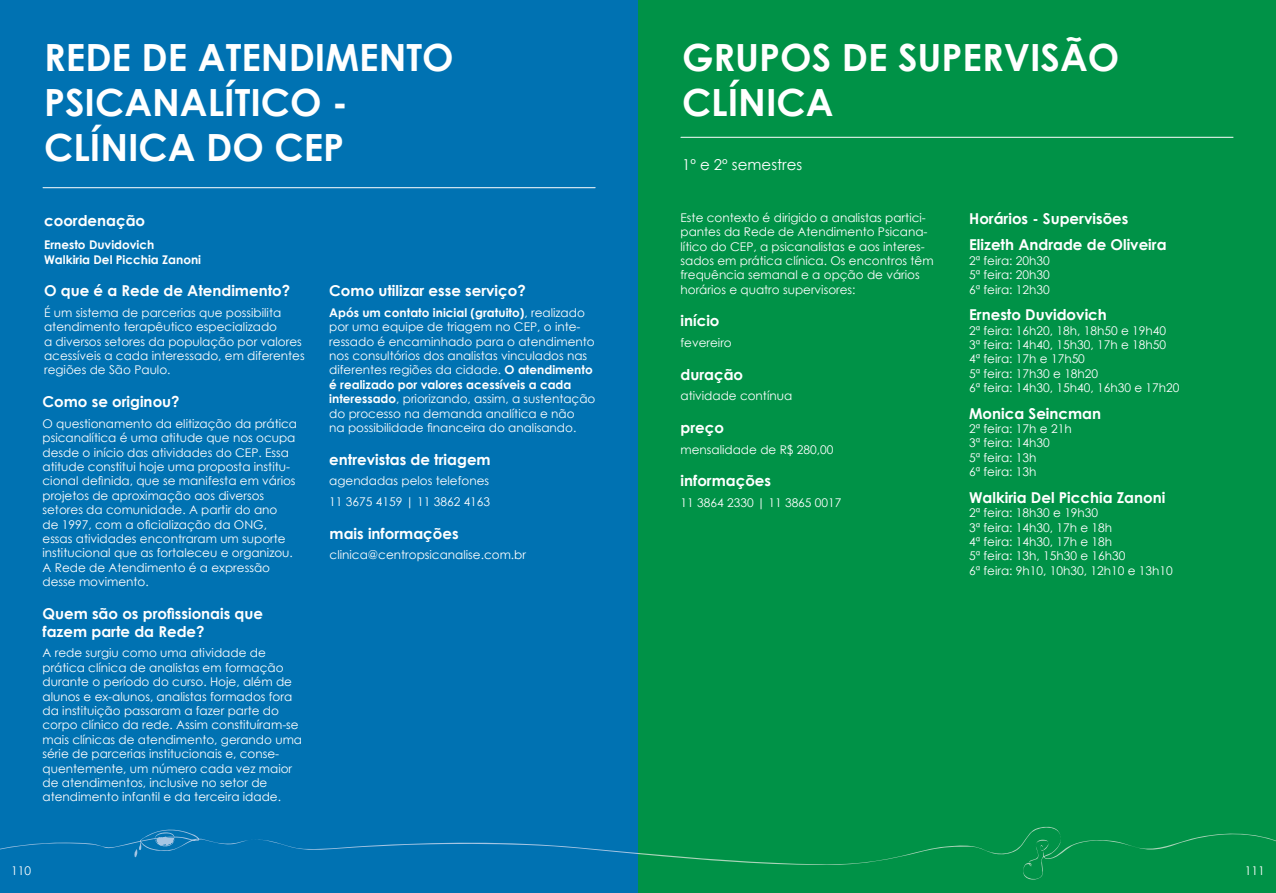
<style>
.page{position:relative;width:1276px;height:893px;background:#fff}
.page>*{position:absolute;margin:0;border:0;box-sizing:border-box;transform-origin:0 0}
.t1{font:700 37.5px "Century Gothic";color:#fff}
.t2{font:700 15px/18px "Century Gothic";color:#fff}
.t3{font:15px "Century Gothic";color:#fff}
.t4{font:12px/14.4px "Century Gothic";color:#fff}
.t5{font:700 12px/14.4px "Century Gothic";color:#fff}
.s1{font-weight:700}
</style>
<div class="page">
<div style="left:638px;top:0;width:638px;height:893px;background:#009247"></div>
<div style="left:0;top:0;width:638px;height:893px;background:#0072b2"></div>
<svg style="left:0;top:826px;width:1276px;height:54px"></svg>
<hr style="left:43px;top:187px;width:552px;height:1px;background:#fff">
<hr style="left:681px;top:137px;width:552px;height:1px;background:#fff">
<h1 class="t1" style="left:44px;top:29px;width:43px">Rede</h1>
<h1 class="t1" style="left:142px;top:29px;width:81px">de atendimento</h1>
<h1 class="t1" style="left:44px;top:74px;width:24px">psicanal</h1>
<h1 class="t1" style="left:224px;top:74px;width:33px">ítico</h1>
<h1 class="t1" style="left:332px;top:74px;width:17px">-</h1>
<h1 class="t1" style="left:44px;top:119px;width:81px">Clínica</h1>
<h1 class="t1" style="left:206px;top:119px;width:139px">do CEP</h1>
<p class="t2" style="left:44px;top:211px;width:103px">coordenação</p>
<p class="t5" style="left:44px;top:237px;width:158px">Ernesto Duvidovich<br>Walkiria Del Picchia Zanoni</p>
<p class="t2" style="left:44px;top:281px;width:248px">O que é a Rede de Atendimento?</p>
<p class="t4" style="left:44px;top:305px;width:262px">É um sistema de parcerias que possibilita atendimento terapêutico especializado<br>a diversos setores da população por valores acessíveis a cada interessado, em diferentes regiões de São Paulo.</p>
<p class="t2" style="left:43px;top:392px;width:139px">Como se originou?</p>
<p class="t4" style="left:43px;top:416px;width:256px">O questionamento da elitização da prática psicanalítica é uma atitude que nos ocupa desde o início das atividades do CEP. Essa atitude constitui hoje uma proposta institu&shy;cional definida, que se manifesta em vários projetos de aproximação aos diversos setores da comunidade. A partir do ano<br>de 1997, com a oficialização da ONG, essas atividades encontraram um suporte institucional que as fortaleceu e organizou.<br>A Rede de Atendimento é a expressão desse movimento.</p>
<p class="t2" style="left:43px;top:603px;width:222px">Quem são os profissionais que fazem parte da Rede?</p>
<p class="t4" style="left:43px;top:646px;width:261px">A rede surgiu como uma atividade de prática clínica de analistas em formação durante o período do curso. Hoje, além de alunos e ex-alunos, analistas formados fora da instituição passaram a fazer parte do corpo clínico da rede. Assim constituíram-se mais clínicas de atendimento, gerando uma série de parcerias institucionais e, conse&shy;quentemente, um número cada vez maior de atendimentos, inclusive no setor de atendimento infantil e da terceira idade.</p>
<p class="t2" style="left:329px;top:281px;width:198px">Como utilizar esse serviço?</p>
<p class="t4" style="left:329px;top:305px;width:268px"><span class="s1">Após um contato inicial (gratuito)</span>, realizado por uma equipe de triagem no CEP, o inte&shy;ressado é encaminhado para o atendimento nos consultórios dos analistas vinculados nas diferentes regiões da cidade. <span class="s1">O atendimento é realizado por valores acessíveis a cada interessado</span>, priorizando, assim, a sustentação do processo na demanda analítica e não<br>na possibilidade financeira do analisando.</p>
<p class="t2" style="left:329px;top:449px;width:163px">entrevistas de triagem</p>
<p class="t4" style="left:329px;top:470px;width:162px;line-height:20.9px">agendadas pelos telefones<br>11 3675 4159 | 11 3862 4163</p>
<p class="t2" style="left:330px;top:523px;width:130px">mais informações</p>
<p class="t4" style="left:330px;top:548px;width:198px">clinica@centropsicanalise.com.br</p>
<p class="t4" style="left:11px;top:863px;width:21px">110</p>
<h1 class="t1" style="left:682px;top:29px;width:55px">Grupos</h1>
<h1 class="t1" style="left:842px;top:29px;width:99px">de Supervisão</h1>
<h1 class="t1" style="left:682px;top:74px;width:81px">Clínica</h1>
<p class="t3" style="left:682px;top:154px;width:122px">1º e 2º semestres</p>
<p class="t4" style="left:680px;top:210px;width:255px">Este contexto é dirigido a analistas partici&shy;pantes da Rede de Atendimento Psicana&shy;lítico do CEP, a psicanalistas e aos interes&shy;sados em prática clínica. Os encontros têm frequência semanal e a opção de vários horários e quatro supervisores:</p>
<p class="t2" style="left:680px;top:311px;width:40px">início</p>
<p class="t4" style="left:680px;top:335px;width:53px">fevereiro</p>
<p class="t2" style="left:680px;top:364px;width:64px">duração</p>
<p class="t4" style="left:680px;top:389px;width:113px">atividade contínua</p>
<p class="t2" style="left:680px;top:418px;width:45px">preço</p>
<p class="t4" style="left:680px;top:442px;width:154px">mensalidade de R$ 280,00</p>
<p class="t2" style="left:680px;top:471px;width:92px">informações</p>
<p class="t4" style="left:680px;top:495px;width:162px">11 3864 2330 | 11 3865 0017</p>
<p class="t2" style="left:969px;top:205px;width:199px;line-height:26.5px">Horários - Supervisões<br>Elizeth Andrade de Oliveira</p>
<p class="t4" style="left:969px;top:253px;width:82px;text-align:justify">2ª feira: 20h30<br>5ª feira: 20h30<br>6ª feira: 12h30</p>
<p class="t2" style="left:969px;top:305px;width:139px">Ernesto Duvidovich</p>
<p class="t4" style="left:969px;top:323px;width:212px">2ª feira: 16h20, 18h, 18h50 e 19h40<br>3ª feira: 14h40, 15h30, 17h e 18h50<br>4ª feira: 17h e 17h50<br>5ª feira: 17h30 e 18h20<br>6ª feira: 14h30, 15h40, 16h30 e 17h20</p>
<p class="t2" style="left:969px;top:404px;width:133px">Monica Seincman</p>
<p class="t4" style="left:969px;top:421px;width:104px">2ª feira: 17h e 21h<br>3ª feira: 14h30<br>5ª feira: 13h<br>6ª feira: 13h</p>
<p class="t2" style="left:969px;top:488px;width:198px">Walkiria Del Picchia Zanoni</p>
<p class="t4" style="left:969px;top:505px;width:205px">2ª feira: 18h30 e 19h30<br>3ª feira: 14h30, 17h e 18h<br>4ª feira: 14h30, 17h e 18h<br>5ª feira: 13h, 15h30 e 16h30<br>6ª feira: 9h10, 10h30, 12h10 e 13h10</p>
<p class="t4" style="left:1244px;top:863px;width:21px">111</p>
</div>
